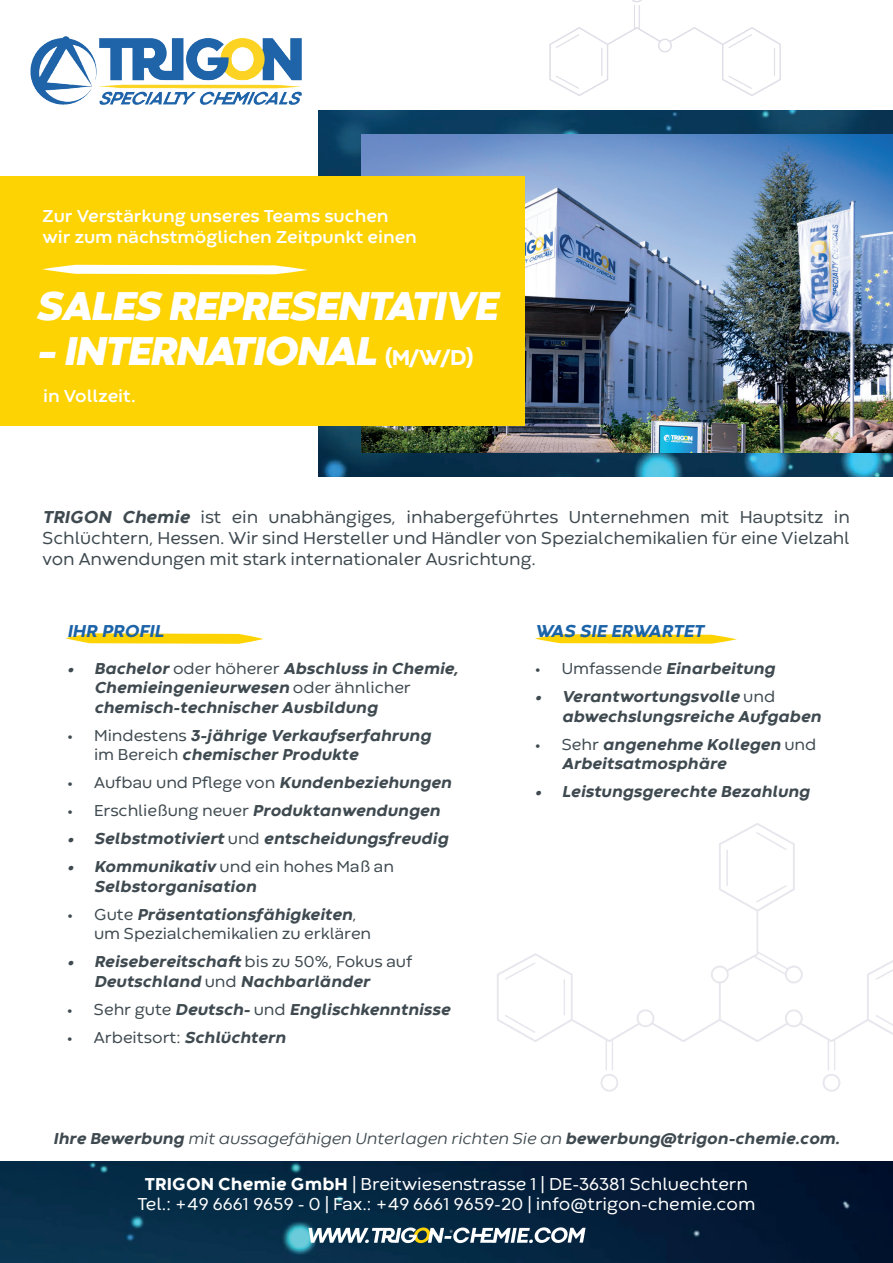
<style>
.page{position:relative;width:893px;height:1263px;background:#fff}
.page>*{position:absolute;margin:0;border:0;box-sizing:border-box;transform-origin:0 0}
.t1{font:italic 800 42px "Codec Warm";letter-spacing:-.04em;color:#fff}
.t2{font:18px/21px "Codec Warm";color:#3f4a50;text-align:justify}
.t3{font:18px/19.5px "Codec Warm";color:#fff;text-align:center}
.t4{font:700 18px/21px "Codec Warm";color:#fff}
.t5{font:italic 800 18px "Codec Warm";color:#1c63a7}
.t6{font:italic 800 16.5px/19.5px "Codec Warm";color:#3f4a50}
.t7{font:16.5px/19.5px "Codec Warm";color:#3f4a50}
.s1{font-style:normal;font-size:22.5px}
.s2{font-weight:800;font-style:italic}
.s3{font-weight:400;font-style:normal}
.s4{font-family:"Codec Warm News";font-weight:400}
.s5{font-weight:800}
</style>
<div class="page">
<img style="left:319px;top:111px;width:574px;height:365px">
<img style="left:362px;top:135px;width:531px;height:317px">
<img style="left:497px;top:823px;width:396px;height:269px">
<svg style="left:65px;top:633px;width:199px;height:11px"></svg>
<img style="left:509px;top:0;width:313px;height:143px">
<img style="left:30px;top:36px;width:272px;height:69px">
<img style="left:0;top:1161px;width:893px;height:102px">
<svg style="left:308px;top:1227px;width:278px;height:16px"></svg>
<div style="left:0;top:176px;width:524px;height:250px;background:#fed304"></div>
<svg style="left:42px;top:265px;width:266px;height:9px"></svg>
<svg style="left:535px;top:634px;width:202px;height:10px"></svg>
<p class="t4" style="left:43px;top:206px;width:376px">Zur Verstärkung unseres Teams suchen wir zum nächstmöglichen Zeitpunkt einen</p>
<h1 class="t1" style="left:35px;top:278px;width:464px">SALES REPRESENTATIVE</h1>
<h1 class="t1" style="left:35px;top:323px;width:440px">– INTERNATIONAL <span class="s1">(M/W/D)</span></h1>
<p class="t4" style="left:43px;top:386px;width:94px">in Vollzeit.</p>
<p class="t2" style="left:43px;top:508px;width:809px"><span class="s2">TRIGON Chemie</span> ist ein unabhängiges, inhabergeführtes Unternehmen mit Hauptsitz in Schlüchtern, Hessen. Wir sind Hersteller und Händler von Spezialchemikalien für eine Vielzahl von Anwendungen mit stark internationaler Ausrichtung.</p>
<p class="t5" style="left:67px;top:619px;width:98px">IHR PROFIL</p>
<p class="t6" style="left:94px;top:659px;width:366px;text-indent:-27px">• Bachelor <span class="s3">oder höherer</span> Abschluss in Chemie,<br>Chemieingenieurwesen <span class="s3">oder ähnlicher </span>chemisch-technischer Ausbildung</p>
<p class="t6" style="left:94px;top:726px;width:338px;text-indent:-27px"><span class="s3">• Mindestens</span> 3-jährige Verkaufserfahrung <span class="s3">im Bereich</span> chemischer Produkte</p>
<p class="t7" style="left:67px;top:774px;width:386px">• Aufbau und Pflege von <span class="s2">Kundenbeziehungen</span></p>
<p class="t7" style="left:67px;top:802px;width:374px">• Erschließung neuer <span class="s2">Produktanwendungen</span></p>
<p class="t6" style="left:67px;top:830px;width:383px">• Selbstmotiviert <span class="s3">und</span> entscheidungsfreudig</p>
<p class="t6" style="left:94px;top:858px;width:301px;text-indent:-27px">• Kommunikativ <span class="s3">und ein hohes Maß an<br></span>Selbstorganisation</p>
<p class="t7" style="left:94px;top:905px;width:279px;text-indent:-27px">• Gute <span class="s2">Präsentationsfähigkeiten</span>, um Spezialchemikalien zu erklären</p>
<p class="t6" style="left:94px;top:953px;width:320px;text-indent:-27px">• Reisebereitschaft <span class="s3">bis zu 50%, Fokus auf<br></span>Deutschland <span class="s3">und</span> Nachbarländer</p>
<p class="t6" style="left:67px;top:1000px;width:385px"><span class="s3">• Sehr gute</span> Deutsch- <span class="s3">und</span> Englischkenntnisse</p>
<p class="t7" style="left:67px;top:1028px;width:220px">• Arbeitsort: <span class="s2">Schlüchtern</span></p>
<p class="t5" style="left:535px;top:619px;width:170px">WAS SIE ERWARTET</p>
<p class="t6" style="left:535px;top:660px;width:242px"><span class="s3">• Umfassende</span> Einarbeitung</p>
<p class="t6" style="left:562px;top:688px;width:261px;text-indent:-27px">• Verantwortungsvolle <span class="s3">und </span>abwechslungsreiche Aufgaben</p>
<p class="t6" style="left:562px;top:735px;width:256px;text-indent:-27px"><span class="s3">• Sehr</span> angenehme Kollegen <span class="s3">und<br></span>Arbeitsatmosphäre</p>
<p class="t6" style="left:535px;top:783px;width:276px">• Leistungsgerechte Bezahlung</p>
<p class="t6" style="left:53px;top:1129px;width:788px">Ihre Bewerbung <span class="s4">mit aussagefähigen Unterlagen richten Sie an</span> bewerbung@trigon-chemie.com.</p>
<p class="t3" style="left:137px;top:1175px;width:619px"><span class="s5">TRIGON Chemie GmbH</span> | Breitwiesenstrasse 1 | DE-36381 Schluechtern<br>Tel.: +49 6661 9659 - 0 | Fax.: +49 6661 9659-20 | info@trigon-chemie.com</p>
</div>
